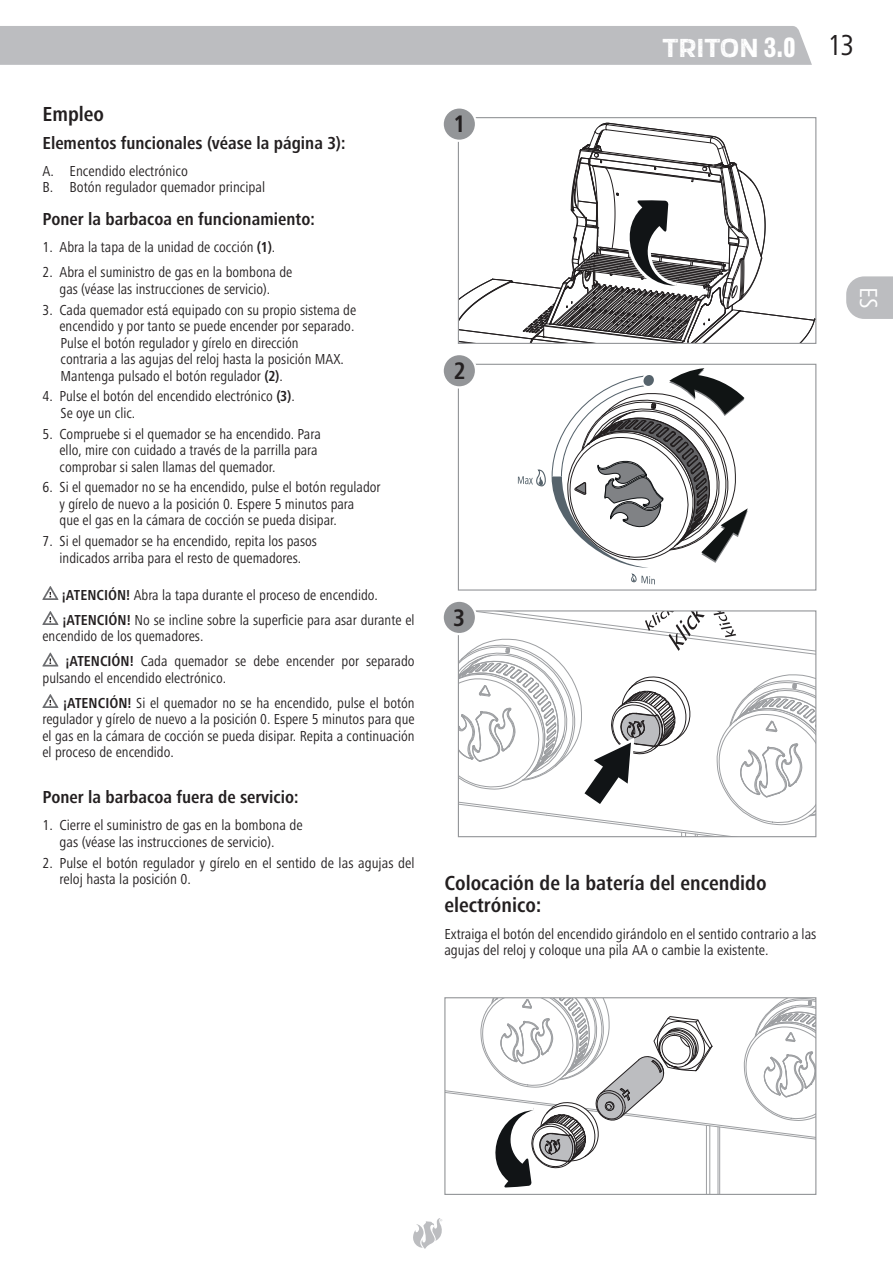
<style>
.page{position:relative;width:893px;height:1263px;background:#fff}
.page>*{position:absolute;margin:0;border:0;box-sizing:border-box;transform-origin:0 0}
.t1{font:700 27px "Scarlet Wood";color:#fff}
.t2{font:condensed 25.5px "Frutiger Next LTW1 G";color:#fff}
.Ueberschrift_1{font:700 condensed 24.75px "Frutiger Next LTW1 G";color:#231f20}
.Ueberschrift_1-2{font:700 condensed 21px/21.8px "Frutiger Next LTW1 G";color:#231f20}
.Ueberschrift_1-3{font:700 condensed 18px "Frutiger Next LTW1 G";color:#231f20}
.Standard{font:condensed 15px/16.5px "Frutiger Next LTW1 G";color:#231f20}
.Standard_fett{font:condensed 15px/16.5px "Frutiger Next LTW1 G";color:#231f20}
.Ueberschrift_1-4{font:condensed 15px/16.5px "Frutiger Next LTW1 G";color:#231f20}
.s1{font-weight:700}
.s2{font-family:"Railroad Gothic ATF";font-weight:400}
.s3{font-family:"Frutiger Next LTW1 G";font-weight:400;font-stretch:condensed;font-size:30px;color:#231f20}
</style>
<div class="page">
<svg style="left:444px;top:997px;width:373px;height:198px"></svg>
<svg style="left:457px;top:117px;width:360px;height:227px"></svg>
<div style="left:443px;top:107px;width:33px;height:34px;background:#939598;border-radius:50%"></div>
<div style="left:442px;top:106px;width:35px;height:36px;border:2px solid #fff;border-radius:50%"></div>
<svg style="left:457px;top:363px;width:360px;height:228px"></svg>
<div style="left:443px;top:354px;width:33px;height:33px;background:#939598;border-radius:50%"></div>
<div style="left:442px;top:353px;width:35px;height:36px;border:2px solid #fff;border-radius:50%"></div>
<svg style="left:457px;top:610px;width:360px;height:228px"></svg>
<div style="left:443px;top:601px;width:33px;height:33px;background:#939598;border-radius:50%"></div>
<div style="left:442px;top:600px;width:35px;height:35px;border:2px solid #fff;border-radius:50%"></div>
<svg style="left:43px;top:586px;width:15px;height:14px"></svg>
<svg style="left:43px;top:611px;width:15px;height:14px"></svg>
<svg style="left:43px;top:653px;width:15px;height:13px"></svg>
<svg style="left:43px;top:694px;width:15px;height:14px"></svg>
<div style="left:0;top:26px;width:812px;height:39px;background:#bcbdc0"></div>
<svg style="left:413px;top:1218px;width:29px;height:31px"></svg>
<svg style="left:846px;top:276px;width:47px;height:43px;background:#c1c2c5"></svg>
<p class="Ueberschrift_1-2" style="left:43px;top:104px;width:63px">Empleo</p>
<p class="Ueberschrift_1-3" style="left:43px;top:132px;width:304px">Elementos funcionales (véase la página 3):</p>
<p class="Standard" style="left:43px;top:162px;width:147px">A. Encendido electrónico</p>
<p class="Standard" style="left:43px;top:179px;width:224px">B. Botón regulador quemador principal</p>
<p class="Ueberschrift_1-3" style="left:43px;top:209px;width:274px">Poner la barbacoa en funcionamiento:</p>
<p class="Standard" style="left:43px;top:239px;width:234px">1. Abra la tapa de la unidad de cocción <span class="s1">(1)</span>.</p>
<p class="Standard" style="left:43px;top:264px;width:251px;text-align:center">2. Abra el suministro de gas en la bombona de gas (véase las instrucciones de servicio).</p>
<p class="Standard" style="left:43px;top:301px;width:315px;text-align:right">3. Cada quemador está equipado con su propio sistema de encendido y por tanto se puede encender por separado.</p>
<p class="Standard_fett" style="left:61px;top:334px;width:285px">Pulse el botón regulador y gírelo en dirección contraria a las agujas del reloj hasta la posición MAX.<br>Mantenga pulsado el botón regulador <span class="s1">(2)</span>.</p>
<p class="Standard" style="left:43px;top:388px;width:254px">4. Pulse el botón del encendido electrónico <span class="s1">(3)</span>.</p>
<p class="Standard_fett" style="left:61px;top:405px;width:76px">Se oye un clic.</p>
<p class="Standard" style="left:60px;top:425px;width:263px;text-indent:-17px">5. Compruebe si el quemador se ha encendido. Para ello, mire con cuidado a través de la parrilla para comprobar si salen llamas del quemador.</p>
<p class="Standard" style="left:60px;top:479px;width:323px;text-indent:-17px">6. Si el quemador no se ha encendido, pulse el botón regulador y gírelo de nuevo a la posición 0. Espere 5 minutos para<br>que el gas en la cámara de cocción se pueda disipar.</p>
<p class="Standard" style="left:43px;top:533px;width:276px;text-align:center">7. Si el quemador se ha encendido, repita los pasos indicados arriba para el resto de quemadores.</p>
<p class="Standard" style="left:62px;top:587px;width:318px"><span class="s1">¡ATENCIÓN!</span> Abra la tapa durante el proceso de encendido.</p>
<p class="Standard" style="left:43px;top:612px;width:374px;text-indent:20px"><span class="s1">¡ATENCIÓN!</span> No se incline sobre la superficie para asar durante el encendido de los quemadores.</p>
<p class="Standard" style="left:43px;top:653px;width:374px;text-indent:23px"><span class="s1">¡ATENCIÓN!</span> Cada quemador se debe encender por separado pulsando el encendido electrónico.</p>
<p class="Standard" style="left:43px;top:695px;width:374px;text-align:justify;text-indent:21px"><span class="s1">¡ATENCIÓN!</span> Si el quemador no se ha encendido, pulse el botón regulador y gírelo de nuevo a la posición 0. Espere 5 minutos para que el gas en la cámara de cocción se pueda disipar. Repita a continuación el proceso de encendido.</p>
<p class="Ueberschrift_1-3" style="left:43px;top:787px;width:258px">Poner la barbacoa fuera de servicio:</p>
<p class="Standard" style="left:60px;top:817px;width:245px;text-indent:-17px">1. Cierre el suministro de gas en la bombona de gas (véase las instrucciones de servicio).</p>
<p class="Standard" style="left:60px;top:854px;width:357px;text-indent:-17px">2. Pulse el botón regulador y gírelo en el sentido de las agujas del reloj hasta la posición 0.</p>
<p class="Ueberschrift_1" style="left:453px;top:110px;width:14px">1</p>
<p class="Ueberschrift_1" style="left:454px;top:356px;width:14px">2</p>
<p class="Ueberschrift_1" style="left:453px;top:603px;width:14px">3</p>
<h1 class="t1" style="left:662px;top:29px;width:193px">TRITON <span class="s2">3.0</span> <span class="s3">13</span></h1>
<h2 class="t2" style="left:883px;top:287px;width:23px;rotate:90deg">ES</h2>
<p class="Ueberschrift_1-2" style="left:444px;top:872px;width:324px">Colocación de la batería del encendido electrónico:</p>
<p class="Ueberschrift_1-4" style="left:444px;top:926px;width:374px">Extraiga el botón del encendido girándolo en el sentido contrario a las agujas del reloj y coloque una pila AA o cambie la existente.</p>
</div>
